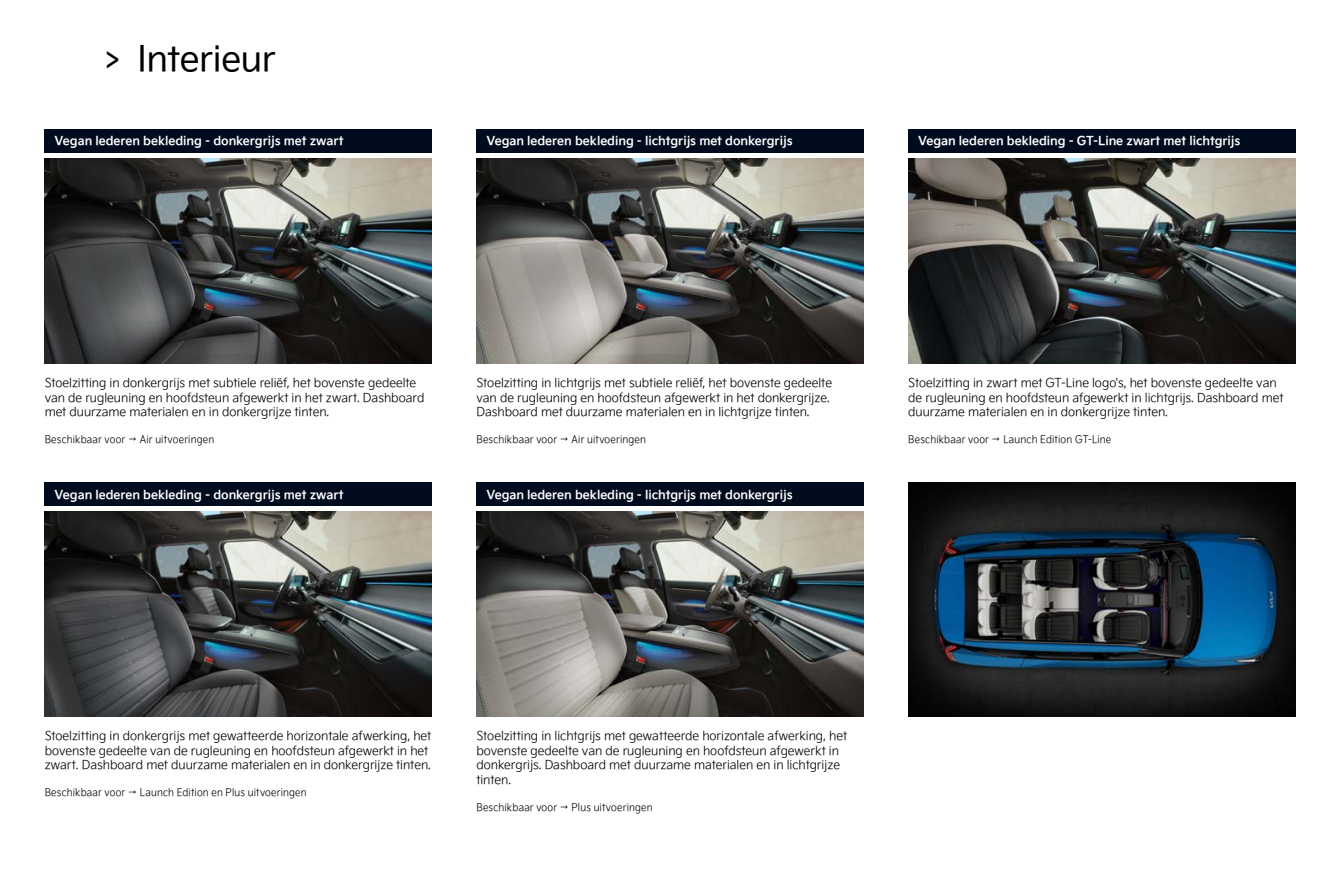
<style>
.page{position:relative;width:1340px;height:893px;background:#fff}
.page>*{position:absolute;margin:0;border:0;box-sizing:border-box;transform-origin:0 0}
.t1{font:35px "Kia Signature OTF Regular";letter-spacing:-.01em;color:#000}
.t2{font:12.25px/14.7px "Kia Signature OTF Light";letter-spacing:-.005em;color:#000}
.t3{font:12.25px "Kia Signature OTF Bold";letter-spacing:-.005em;color:#fff}
.t4{font:10.5px "Kia Signature OTF Light";letter-spacing:.015em;color:#000;scale:.92 1}
</style>
<div class="page">
<img style="left:45px;top:159px;width:387px;height:205px">
<img style="left:45px;top:512px;width:387px;height:205px">
<img style="left:476px;top:512px;width:387px;height:205px">
<img style="left:908px;top:482px;width:387px;height:235px">
<img style="left:476px;top:159px;width:387px;height:205px">
<img style="left:908px;top:159px;width:387px;height:205px">
<div style="left:45px;top:129px;width:387px;height:24px;background:#000b1e"></div>
<div style="left:45px;top:482px;width:387px;height:24px;background:#000b1e"></div>
<div style="left:476px;top:482px;width:387px;height:24px;background:#000b1e"></div>
<div style="left:476px;top:129px;width:387px;height:24px;background:#000b1e"></div>
<div style="left:908px;top:129px;width:387px;height:24px;background:#000b1e"></div>
<h1 class="t1" style="left:104px;top:33px;width:173px">&gt; Interieur</h1>
<p class="t3" style="left:55px;top:132px;width:291px">Vegan lederen bekleding - donkergrijs met zwart</p>
<p class="t3" style="left:486px;top:132px;width:308px">Vegan lederen bekleding - lichtgrijs met donkergrijs</p>
<p class="t3" style="left:918px;top:132px;width:324px">Vegan lederen bekleding - GT-Line zwart met lichtgrijs</p>
<p class="t2" style="left:45px;top:374px;width:381px">Stoelzitting in donkergrijs met subtiele reliëf, het bovenste gedeelte van de rugleuning en hoofdsteun afgewerkt in het zwart. Dashboard met duurzame materialen en in donkergrijze tinten.</p>
<p class="t4" style="left:45px;top:432px;width:186px">Beschikbaar voor → Air uitvoeringen</p>
<p class="t2" style="left:476px;top:374px;width:357px">Stoelzitting in lichtgrijs met subtiele reliëf, het bovenste gedeelte van de rugleuning en hoofdsteun afgewerkt in het donkergrijze.<br>Dashboard met duurzame materialen en in lichtgrijze tinten.</p>
<p class="t4" style="left:476px;top:432px;width:186px">Beschikbaar voor → Air uitvoeringen</p>
<p class="t2" style="left:908px;top:374px;width:377px">Stoelzitting in zwart met GT-Line logo's, het bovenste gedeelte van de rugleuning en hoofdsteun afgewerkt in lichtgrijs. Dashboard met duurzame materialen en in donkergrijze tinten.</p>
<p class="t4" style="left:908px;top:432px;width:222px">Beschikbaar voor → Launch Edition GT-Line</p>
<p class="t3" style="left:55px;top:485px;width:291px">Vegan lederen bekleding - donkergrijs met zwart</p>
<p class="t3" style="left:486px;top:485px;width:308px">Vegan lederen bekleding - lichtgrijs met donkergrijs</p>
<p class="t2" style="left:45px;top:727px;width:388px">Stoelzitting in donkergrijs met gewatteerde horizontale afwerking, het bovenste gedeelte van de rugleuning en hoofdsteun afgewerkt in het zwart. Dashboard met duurzame materialen en in donkergrijze tinten.</p>
<p class="t4" style="left:45px;top:785px;width:286px">Beschikbaar voor → Launch Edition en Plus uitvoeringen</p>
<p class="t2" style="left:476px;top:727px;width:372px">Stoelzitting in lichtgrijs met gewatteerde horizontale afwerking, het bovenste gedeelte van de rugleuning en hoofdsteun afgewerkt in donkergrijs. Dashboard met duurzame materialen en in lichtgrijze tinten.</p>
<p class="t4" style="left:476px;top:800px;width:193px">Beschikbaar voor → Plus uitvoeringen</p>
</div>
